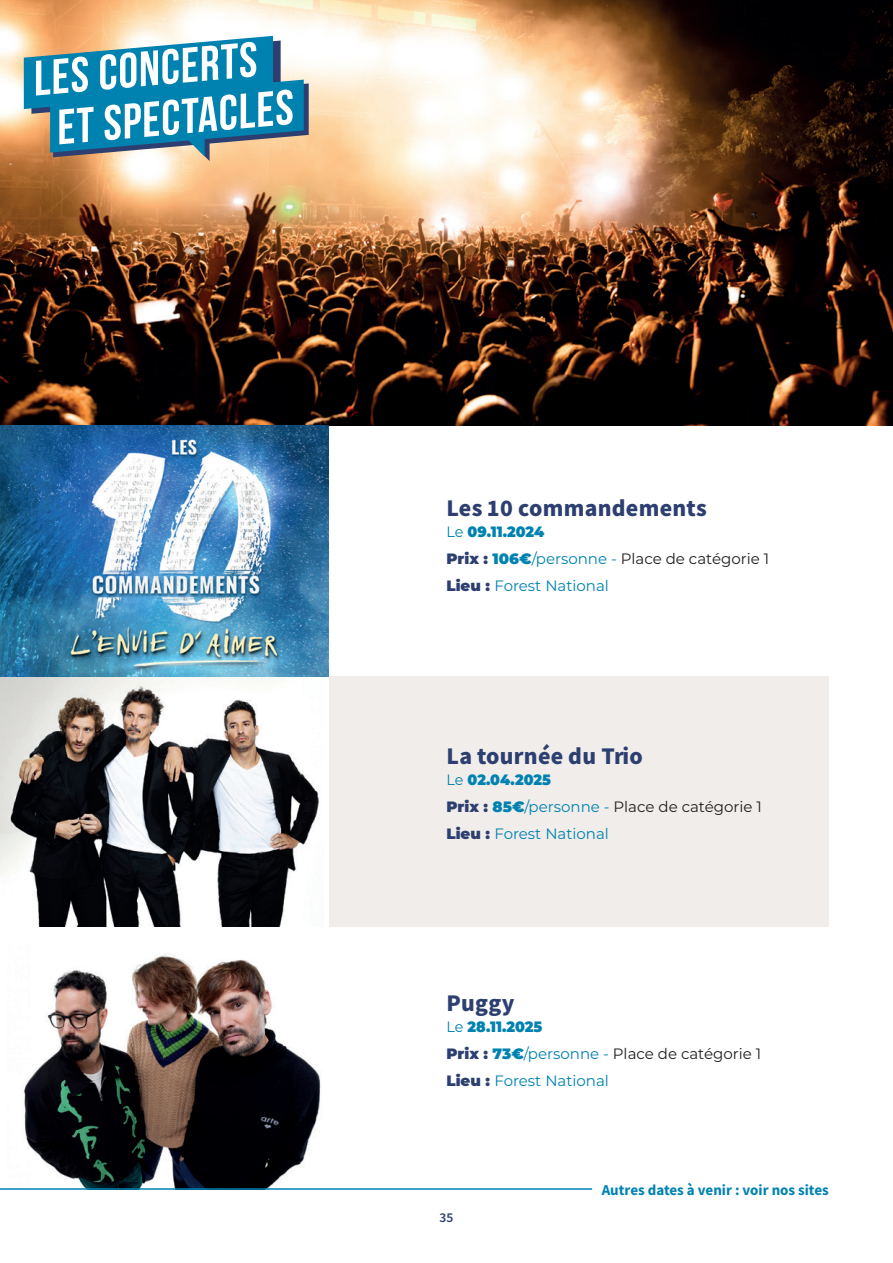
<style>
.page{position:relative;width:893px;height:1263px;background:#fff}
.page>*{position:absolute;margin:0;border:0;box-sizing:border-box;transform-origin:0 0}
.t1{font:700 49.2px/50.7px "Bebas Neue";color:#fff}
.t2{font:24px "Source Sans Variable";letter-spacing:.01em;color:#2c3f70}
.t3{font:15px/27px "Montserrat";color:#0082b1;scale:.95 1}
.t4{font:700 15px "Source Sans Pro";color:#0082b1}
.t5{font:600 13.5px "Source Sans Pro";color:#2c3f70}
.s1{font-weight:900}
.s2{font-weight:900;color:#2c3f70}
.s3{color:#231f20}
</style>
<div class="page">
<div style="left:330px;top:676px;width:499px;height:251px;background:#f1edea"></div>
<img style="left:0;top:0;width:893px;height:425px">
<hr style="left:0;top:425px;width:1px;height:838px;background:#cabaab">
<img style="left:23px;top:953px;width:298px;height:235px">
<img style="left:0;top:676px;width:323px;height:250px">
<img style="left:0;top:426px;width:329px;height:250px">
<hr style="left:0;top:1188px;width:592px;height:2px;background:#0082b1">
<svg style="left:24px;top:36px;width:285px;height:14px"></svg>
<svg style="left:0;top:50px;width:354px;height:132px;background:#70a0a7"></svg>
<h1 class="t1" style="left:49px;top:51px;width:239px;text-indent:-19px;rotate:-5deg">Les concerts et spectacles</h1>
<h2 class="t2" style="left:446px;top:494px;width:262px">Les 10 commandements</h2>
<p class="t3" style="left:446px;top:518px;width:341px">Le <span class="s1">09.11.2024<br></span><span class="s2">Prix :</span> <span class="s1">106€</span>/personne - <span class="s3">Place de catégorie 1<br></span><span class="s2">Lieu :</span> Forest National</p>
<h2 class="t2" style="left:446px;top:742px;width:198px">La tournée du Trio</h2>
<p class="t3" style="left:446px;top:766px;width:333px">Le <span class="s1">02.04.2025<br></span><span class="s2">Prix :</span> <span class="s1">85€</span>/personne - <span class="s3">Place de catégorie 1<br></span><span class="s2">Lieu :</span> Forest National</p>
<h2 class="t2" style="left:446px;top:988px;width:69px">Puggy</h2>
<p class="t3" style="left:446px;top:1012px;width:333px">Le <span class="s1">28.11.2025<br></span><span class="s2">Prix :</span> <span class="s1">73€</span>/personne - <span class="s3">Place de catégorie 1<br></span><span class="s2">Lieu :</span> Forest National</p>
<p class="t5" style="left:440px;top:1208px;width:15px">35</p>
<p class="t4" style="left:602px;top:1180px;width:229px">Autres dates à venir : voir nos sites</p>
</div>
